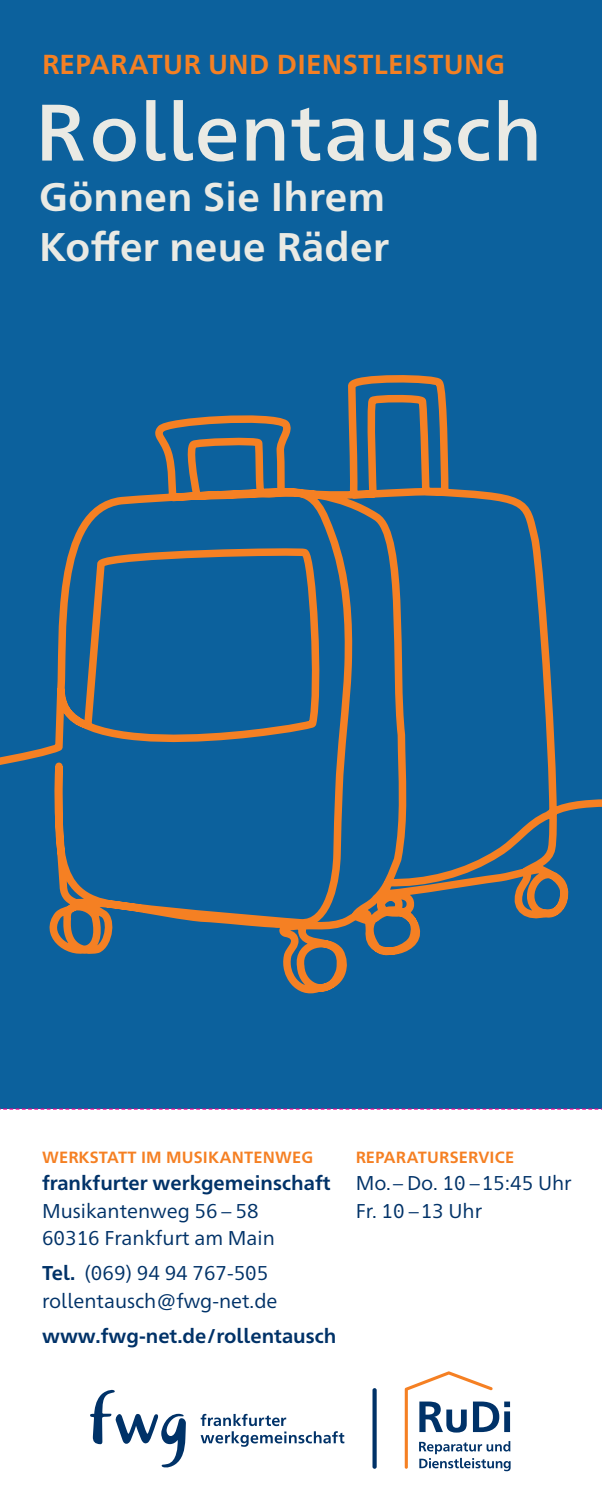
<style>
.page{position:relative;width:602px;height:1500px;background:#fff}
.page>*{position:absolute;margin:0;border:0;box-sizing:border-box;transform-origin:0 0}
.t1{font:500 80px "Frutiger Neue 1450 Pro";letter-spacing:.01em;color:#eaeae4}
.t2{font:700 40px/50px "Frutiger Neue 1450 Pro";letter-spacing:.01em;color:#eaeae4}
.t3{font:700 27.5px "Frutiger Neue 1450 Pro";letter-spacing:.01em;color:#f58023}
.t4{font:20px/27.5px "Frutiger Neue 1450 Pro";color:#003268}
.t5{font:700 20px "Frutiger Neue 1450 Pro";color:#003268}
.t6{font:700 16.25px "Frutiger Neue 1450 Pro";letter-spacing:.01em;color:#f58023}
.s1{font-weight:700}
</style>
<div class="page">
<div style="left:0;top:0;width:602px;height:1109px;background:#0c619d"></div>
<svg style="left:0;top:1108px;width:602px;height:2px"></svg>
<svg style="left:0;top:376px;width:602px;height:618px"></svg>
<svg style="left:405px;top:1371px;width:106px;height:100px"></svg>
<div style="left:372px;top:1388px;width:5px;height:81px;background:#003268;border-radius:2px"></div>
<svg style="left:201px;top:1414px;width:143px;height:33px"></svg>
<svg style="left:90px;top:1389px;width:96px;height:79px"></svg>
<h3 class="t3" style="left:42px;top:45px;width:464px">REPARATUR UND DIENSTLEISTUNG</h3>
<h1 class="t1" style="left:35px;top:74px;width:509px">Rollentausch</h1>
<h2 class="t2" style="left:39px;top:169px;width:351px">Gönnen Sie Ihrem<br>Koffer neue Räder</h2>
<p class="t6" style="left:42px;top:1145px;width:273px">WERKSTATT IM MUSIKANTENWEG</p>
<p class="t5" style="left:42px;top:1169px;width:290px">frankfurter werkgemeinschaft</p>
<p class="t4" style="left:42px;top:1195px;width:234px">Musikantenweg 56 – 58<br>60316 Frankfurt am Main</p>
<p class="t4" style="left:42px;top:1258px;width:237px"><span class="s1">Tel.</span> (069) 94 94 767-505 rollentausch@fwg-net.de</p>
<p class="t5" style="left:42px;top:1321px;width:296px">www.fwg-net.de/rollentausch</p>
<p class="t6" style="left:356px;top:1145px;width:160px">REPARATURSERVICE</p>
<p class="t4" style="left:356px;top:1168px;width:218px">Mo.– Do. 10 –15:45 Uhr<br>Fr. 10 –13 Uhr</p>
</div>
